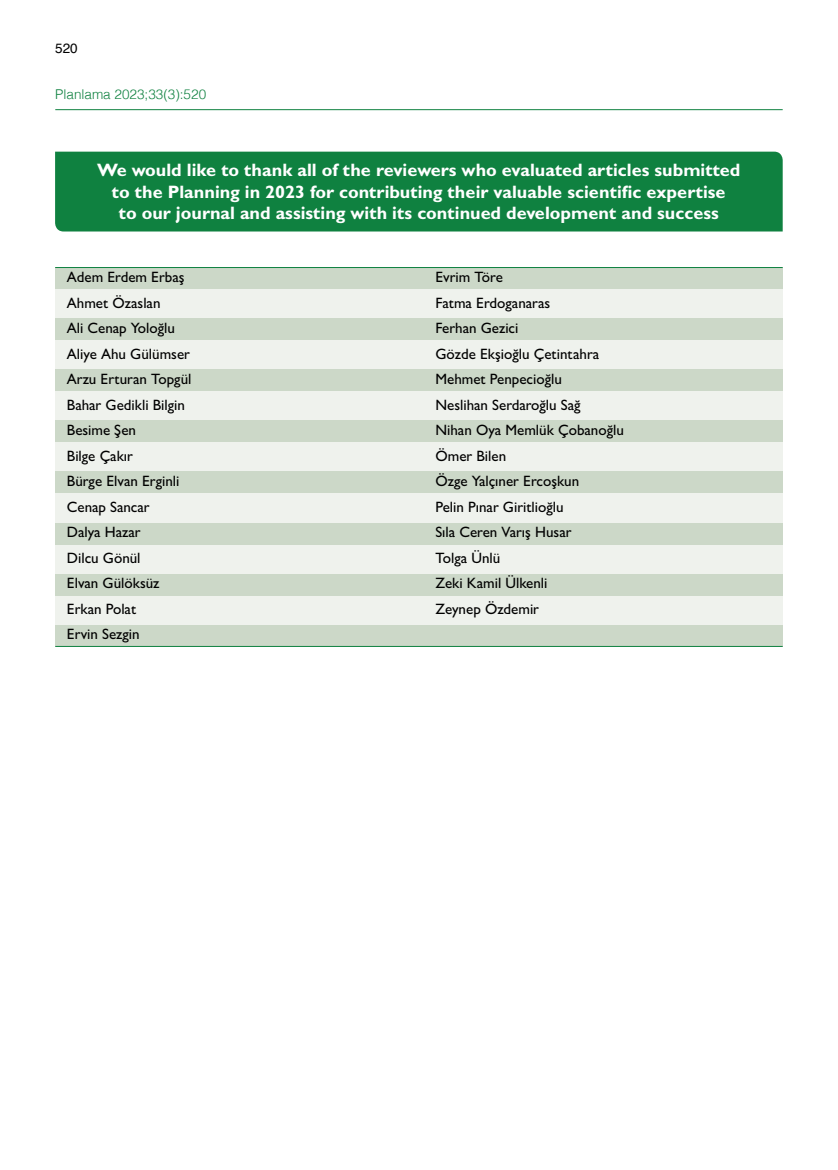
<style>
.page{position:relative;width:838px;height:1170px;background:#fff}
.page>*{position:absolute;margin:0;border:0;box-sizing:border-box;transform-origin:0 0}
.t1{font:700 18px/21.6px "Gill Sans MT Pro";color:#fff;text-align:center}
.t2{font:500 15px/25.5px "Gill Sans MT Pro";color:#000}
.t3{font:300 13.5px "Helvetica";color:#0f8140}
.t4{font:13.5px "Helvetica";color:#000}
</style>
<div class="page">
<div style="left:55px;top:281px;width:727px;height:365px;background:#eff2ed"></div>
<div style="left:55px;top:268px;width:727px;height:21px;background:#ccd8c8"></div>
<div style="left:55px;top:319px;width:727px;height:21px;background:#ccd8c8"></div>
<div style="left:55px;top:370px;width:727px;height:21px;background:#ccd8c8"></div>
<div style="left:55px;top:421px;width:727px;height:21px;background:#ccd8c8"></div>
<div style="left:55px;top:472px;width:727px;height:21px;background:#ccd8c8"></div>
<div style="left:55px;top:523px;width:727px;height:21px;background:#ccd8c8"></div>
<div style="left:55px;top:574px;width:727px;height:21px;background:#ccd8c8"></div>
<div style="left:55px;top:625px;width:727px;height:21px;background:#ccd8c8"></div>
<div style="left:55px;top:152px;width:727px;height:79px;background:#0f8140"></div>
<hr style="left:55px;top:267px;width:727px;height:1px;background:#0f8140">
<hr style="left:55px;top:646px;width:727px;height:1px;background:#0f8140">
<hr style="left:55px;top:109px;width:727px;height:1px;background:#0f8140">
<p class="t4" style="left:55px;top:37px;width:24px">520</p>
<p class="t3" style="left:55px;top:83px;width:152px">Planlama 2023;33(3):520</p>
<p class="t1" style="left:97px;top:159px;width:644px">We would like to thank all of the reviewers who evaluated articles submitted to the Planning in 2023 for contributing their valuable scientific expertise<br>to our journal and assisting with its continued development and success</p>
<p class="t2" style="left:67px;top:264px;width:126px">Adem Erdem Erbaş<br>Ahmet Özaslan<br>Ali Cenap Yoloğlu<br>Aliye Ahu Gülümser<br>Arzu Erturan Topgül<br>Bahar Gedikli Bilgin<br>Besime Şen<br>Bilge Çakır<br>Bürge Elvan Erginli<br>Cenap Sancar<br>Dalya Hazar<br>Dilcu Gönül<br>Elvan Gülöksüz<br>Erkan Polat<br>Ervin Sezgin</p>
<p class="t2" style="left:435px;top:264px;width:190px">Evrim Töre<br>Fatma Erdoganaras<br>Ferhan Gezici<br>Gözde Ekşioğlu Çetintahra<br>Mehmet Penpecioğlu<br>Neslihan Serdaroğlu Sağ<br>Nihan Oya Memlük Çobanoğlu<br>Ömer Bilen<br>Özge Yalçıner Ercoşkun<br>Pelin Pınar Giritlioğlu<br>Sıla Ceren Varış Husar<br>Tolga Ünlü<br>Zeki Kamil Ülkenli<br>Zeynep Özdemir</p>
</div>
